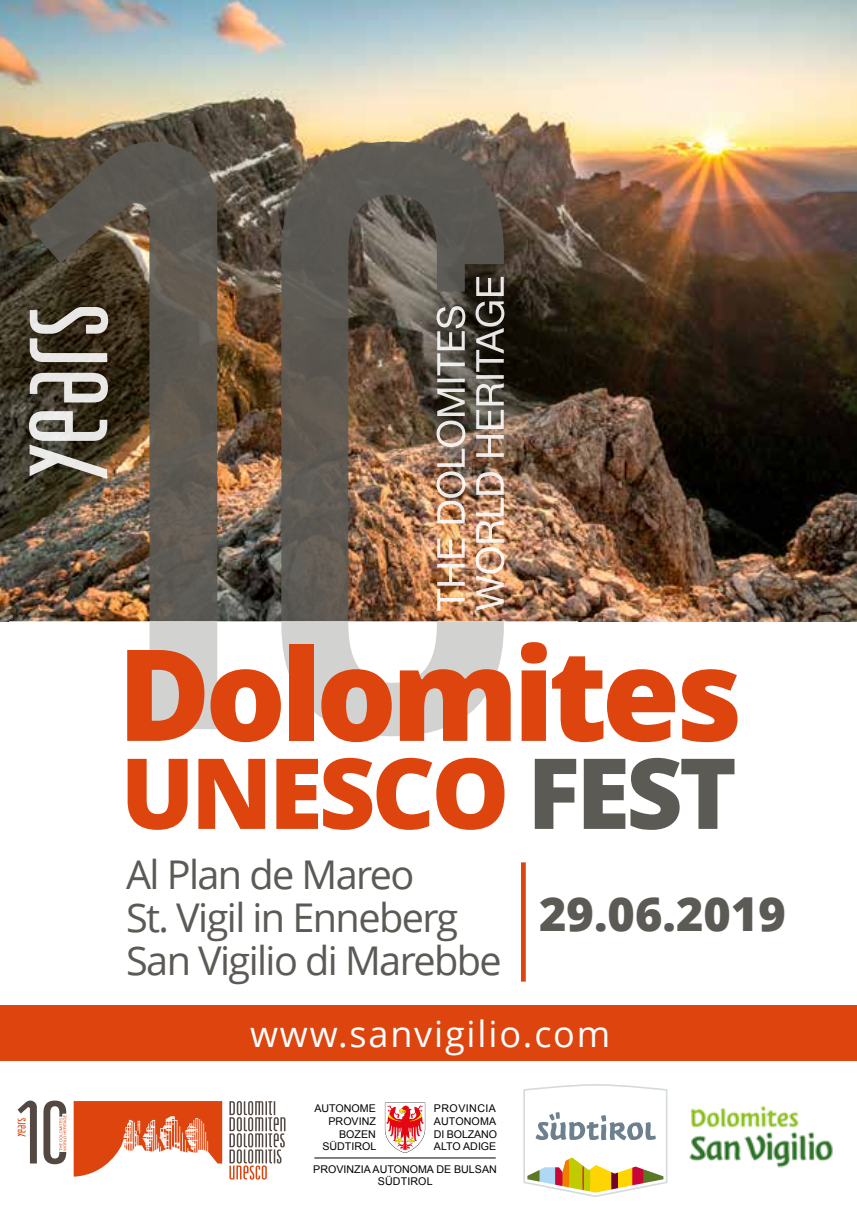
<style>
.page{position:relative;width:857px;height:1225px;background:#fff}
.page>*{position:absolute;margin:0;border:0;box-sizing:border-box;transform-origin:0 0}
.t1{font:800 127.2px "Open Sans";letter-spacing:-.045em;color:#dd440e}
.t2{font:800 98px "Open Sans";letter-spacing:-.04em;color:#dd440e}
.t3{font:800 46.8px "Open Sans";color:#5c5a55}
.t4{font:39.6px/43px "Open Sans";letter-spacing:-.04em;color:#5c5a55}
.t5{font:36px "Open Sans";letter-spacing:.05em;color:#fff}
.t6{font:10.6px/12.8px "Arial";color:#000;text-align:right}
.s1{color:#5c5a55}
</style>
<div class="page">
<img style="left:0;top:0;width:856px;height:621px">
<img style="left:29px;top:142px;width:474px;height:479px">
<svg style="left:10px;top:621px;width:567px;height:116px"></svg>
<div style="left:0;top:1005px;width:856px;height:55px;background:#dd440e"></div>
<div style="left:520px;top:862px;width:5px;height:119px;background:#dd440e"></div>
<hr style="left:314px;top:1157px;width:181px;height:1px;background:#000">
<svg style="left:385px;top:1102px;width:40px;height:51px"></svg>
<img style="left:689px;top:1105px;width:143px;height:63px">
<svg style="left:523px;top:1084px;width:144px;height:113px"></svg>
<svg style="left:18px;top:1100px;width:267px;height:79px"></svg>
<h1 class="t1" style="left:117px;top:598px;width:626px">Dolomites</h1>
<h2 class="t2" style="left:120px;top:718px;width:617px">UNESCO <span class="s1">FEST</span></h2>
<h3 class="t4" style="left:126px;top:852px;width:377px">Al Plan de Mareo<br>St. Vigil in Enneberg<br>San Vigilio di Marebbe</h3>
<h3 class="t3" style="left:539px;top:878px;width:248px">29.06.2019</h3>
<h3 class="t5" style="left:250px;top:1009px;width:361px">www.sanvigilio.com</h3>
<p class="t6" style="left:314px;top:1102px;width:63px">AUTONOME<br>PROVINZ<br>BOZEN<br>SÜDTIROL</p>
<p class="t6" style="left:433px;top:1102px;width:65px;text-align:justify">PROVINCIA AUTONOMA DI BOLZANO ALTO ADIGE</p>
<p class="t6" style="left:313px;top:1162px;width:185px;text-align:center">PROVINZIA AUTONOMA DE BULSAN<br>SÜDTIROL</p>
</div>
